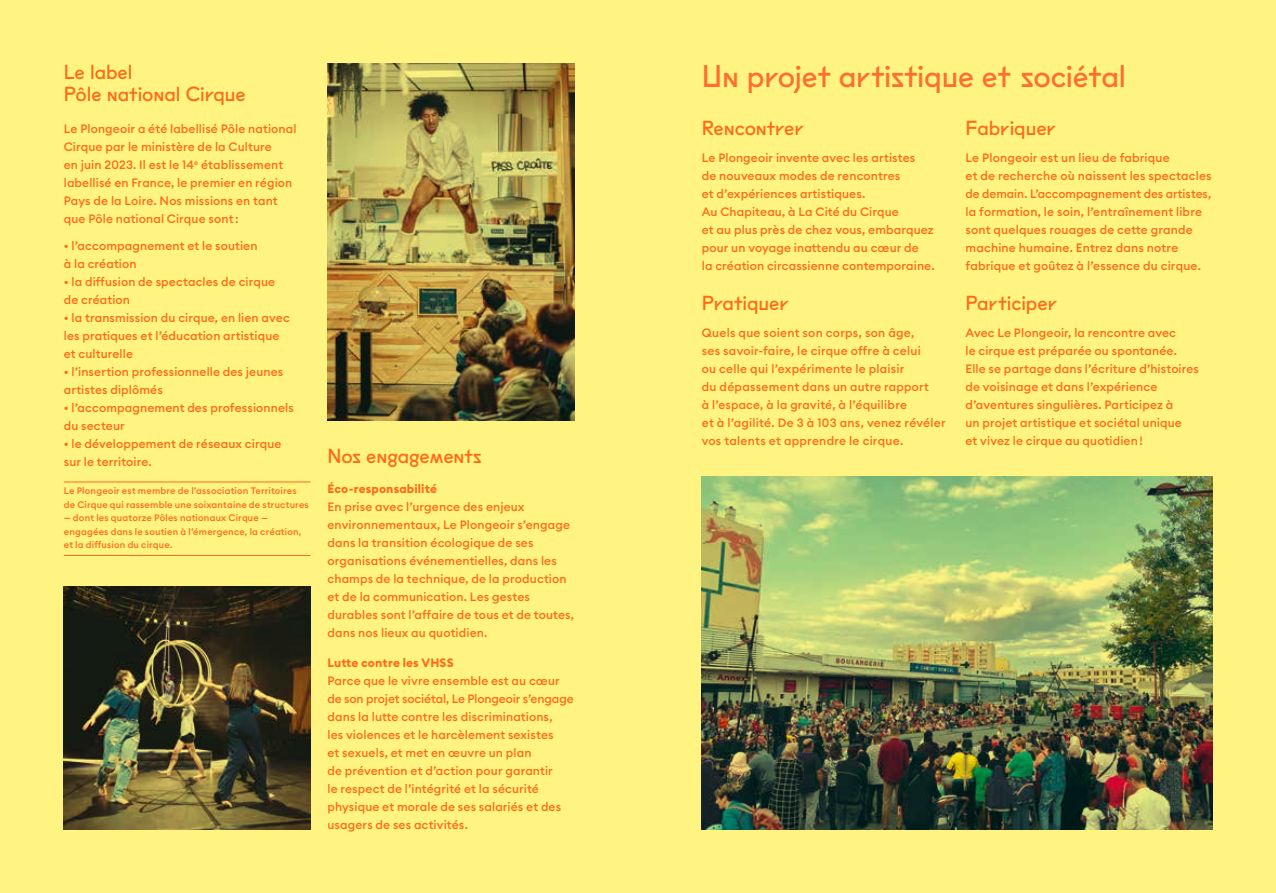
<style>
.page{position:relative;width:1276px;height:893px;background:#fff}
.page>*{position:absolute;margin:0;border:0;box-sizing:border-box;transform-origin:0 0}
.t1{font:30px "Fugue Tails";letter-spacing:-.005em;color:#ff6e2f}
.t2{font:19.5px/22.5px "Fugue Tails";letter-spacing:-.005em;color:#ff6e2f}
.t3{font:500 12px/18px "Euclid Circular B";letter-spacing:.01em;color:#ff6e2f}
.t4{font:700 12px "Euclid Circular B";letter-spacing:.015em;color:#ff6e2f}
.t5{font:500 9.3px/13.5px "Euclid Circular B";letter-spacing:.02em;color:#ff6e2f}
</style>
<div class="page">
<div style="left:0;top:0;width:638px;height:893px;background:#fff482"></div>
<div style="left:638px;top:0;width:638px;height:893px;background:#fff482"></div>
<hr style="left:64px;top:482px;width:246px;height:1px;background:#ff6e2f">
<hr style="left:64px;top:555px;width:246px;height:1px;background:#ff6e2f">
<img style="left:327px;top:64px;width:247px;height:357px">
<img style="left:702px;top:477px;width:510px;height:352px">
<img style="left:64px;top:587px;width:246px;height:242px">
<h2 class="t2" style="left:64px;top:59px;width:184px">Le label<br>Pôle national Cirque</h2>
<p class="t3" style="left:64px;top:119px;width:234px">Le Plongeoir a été labellisé Pôle national Cirque par le ministère de la Culture<br>en juin 2023. Il est le 14<sup>e</sup> établissement labellisé en France, le premier en région Pays de la Loire. Nos missions en tant que Pôle national Cirque sont :</p>
<p class="t3" style="left:64px;top:236px;width:195px">• l’accompagnement et le soutien à la création</p>
<p class="t3" style="left:64px;top:272px;width:213px">• la diffusion de spectacles de cirque de création</p>
<p class="t3" style="left:64px;top:308px;width:227px">• la transmission du cirque, en lien avec les pratiques et l’éducation artistique et culturelle</p>
<p class="t3" style="left:64px;top:362px;width:221px">• l’insertion professionnelle des jeunes artistes diplômés</p>
<p class="t3" style="left:64px;top:398px;width:232px">• l’accompagnement des professionnels du secteur</p>
<p class="t3" style="left:64px;top:434px;width:219px">• le développement de réseaux cirque sur le territoire.</p>
<p class="t5" style="left:64px;top:484px;width:246px">Le Plongeoir est membre de l’association Territoires de Cirque qui rassemble une soixantaine de structures</p>
<p class="t5" style="left:64px;top:511px;width:239px">— dont les quatorze Pôles nationaux Cirque — engagées dans le soutien à l’émergence, la création, et la diffusion du cirque.</p>
<h2 class="t2" style="left:327px;top:443px;width:156px">Nos engagements</h2>
<p class="t4" style="left:327px;top:481px;width:111px">Éco-responsabilité</p>
<p class="t3" style="left:327px;top:498px;width:248px">En prise avec l’urgence des enjeux environnementaux, Le Plongeoir s’engage dans la transition écologique de ses organisations événementielles, dans les champs de la technique, de la production et de la communication. Les gestes durables sont l’affaire de tous et de toutes, dans nos lieux au quotidien.</p>
<p class="t4" style="left:327px;top:655px;width:128px">Lutte contre les VHSS</p>
<p class="t3" style="left:327px;top:672px;width:248px">Parce que le vivre ensemble est au cœur de son projet sociétal, Le Plongeoir s’engage dans la lutte contre les discriminations,<br>les violences et le harcèlement sexistes<br>et sexuels, et met en œuvre un plan<br>de prévention et d’action pour garantir<br>le respect de l’intégrité et la sécurité physique et morale de ses salariés et des usagers de ses activités.</p>
<h1 class="t1" style="left:702px;top:52px;width:426px">Un projet artistique et sociétal</h1>
<h2 class="t2" style="left:702px;top:115px;width:103px">Rencontrer</h2>
<p class="t3" style="left:702px;top:149px;width:234px">Le Plongeoir invente avec les artistes<br>de nouveaux modes de rencontres<br>et d’expériences artistiques.<br>Au Chapiteau, à La Cité du Cirque<br>et au plus près de chez vous, embarquez pour un voyage inattendu au cœur de<br>la création circassienne contemporaine.</p>
<h2 class="t2" style="left:702px;top:291px;width:88px">Pratiquer</h2>
<p class="t3" style="left:702px;top:324px;width:245px">Quels que soient son corps, son âge,<br>ses savoir-faire, le cirque offre à celui<br>ou celle qui l’expérimente le plaisir<br>du dépassement dans un autre rapport<br>à l’espace, à la gravité, à l’équilibre<br>et à l’agilité. De 3 à 103 ans, venez révéler vos talents et apprendre le cirque.</p>
<h2 class="t2" style="left:965px;top:115px;width:92px">Fabriquer</h2>
<p class="t3" style="left:965px;top:149px;width:248px">Le Plongeoir est un lieu de fabrique<br>et de recherche où naissent les spectacles de demain. L’accompagnement des artistes, la formation, le soin, l’entraînement libre sont quelques rouages de cette grande machine humaine. Entrez dans notre fabrique et goûtez à l’essence du cirque.</p>
<h2 class="t2" style="left:965px;top:291px;width:93px">Participer</h2>
<p class="t3" style="left:965px;top:324px;width:235px">Avec Le Plongeoir, la rencontre avec<br>le cirque est préparée ou spontanée.<br>Elle se partage dans l’écriture d’histoires de voisinage et dans l’expérience d’aventures singulières. Participez à<br>un projet artistique et sociétal unique<br>et vivez le cirque au quotidien !</p>
</div>
